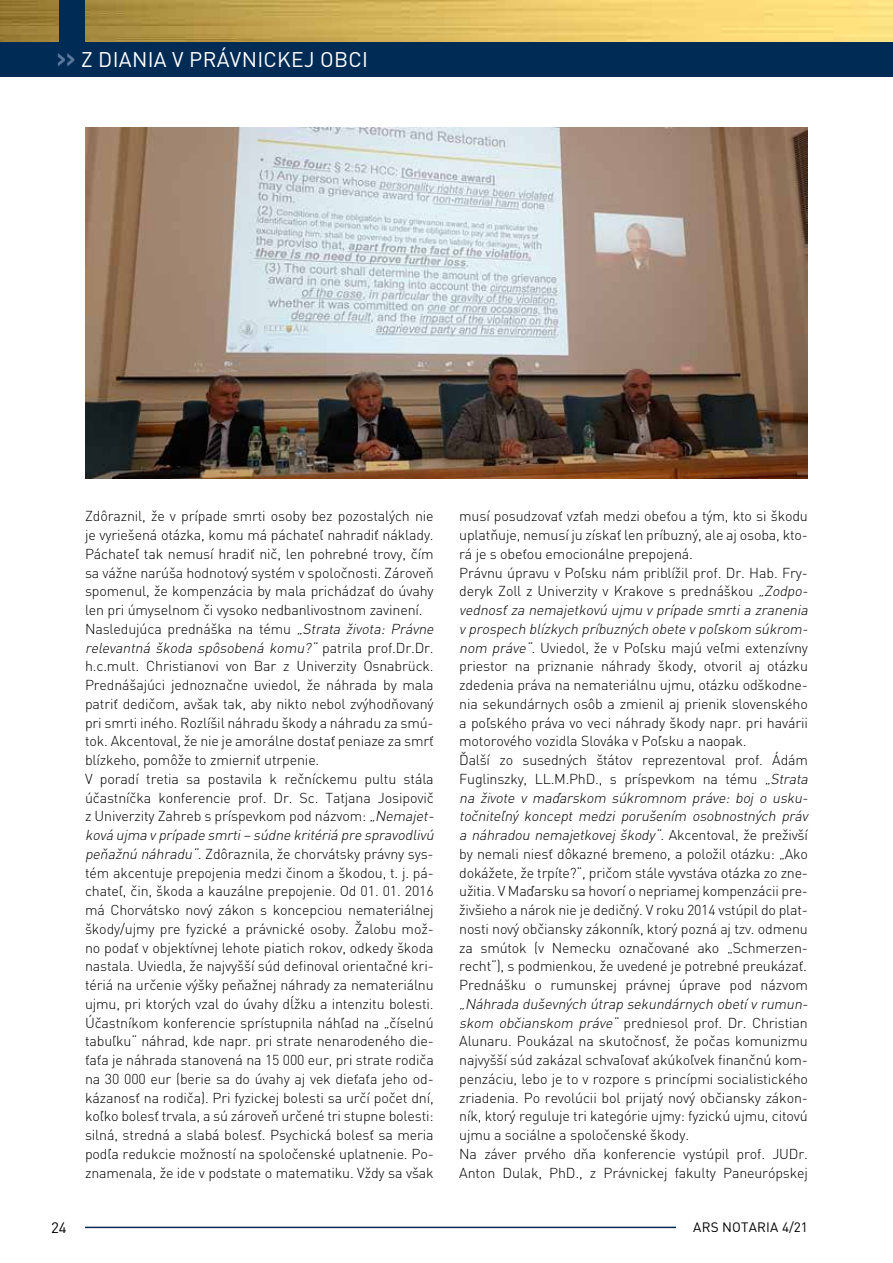
<style>
.page{position:relative;width:893px;height:1263px;background:#fff}
.page>*{position:absolute;margin:0;border:0;box-sizing:border-box;transform-origin:0 0}
.t1{font:21px "DINCE";letter-spacing:.015em;color:#fff}
.t2{font:15px "DINCE";color:#000}
.t3{font:300 14.25px/18.8px "DINCE";letter-spacing:-.01em;color:#000}
.t4{font:13.5px "DINCE";letter-spacing:.015em;color:#000}
.s1{font-family:"Interstate OT";font-weight:700;color:#5a799d}
.s2{font-style:italic}
</style>
<div class="page">
<hr style="left:85px;top:1226px;width:595px;height:2px;background:#002b55">
<img style="left:0;top:0;width:893px;height:43px">
<div style="left:0;top:43px;width:893px;height:34px;background:#002b55"></div>
<div style="left:677px;top:1222px;width:131px;height:16px;background:#fff"></div>
<img style="left:85px;top:128px;width:723px;height:351px">
<div style="left:60px;top:0;width:25px;height:43px;background:#002b55"></div>
<h1 class="t1" style="left:57px;top:47px;width:140px"><span class="s1">&gt;&gt;</span> Z D IANIA V PRÁ</h1>
<h1 class="t1" style="left:230px;top:47px;width:140px">VNICKEJ OBCI</h1>
<p class="t3" style="left:85px;top:507px;width:353px">Zdôraznil, že v prípade smrti osoby bez pozostalých nie je vyriešená otázka, komu má páchateľ nahradiť náklady.<br>Páchateľ tak nemusí hradiť nič, len pohrebné trovy, čím sa vážne narúša hodnotový systém v spoločnosti. Zároveň spomenul, že kompenzácia by mala prichádzať do úvahy len pri úmyselnom či vysoko nedbanlivostnom zavinení.<br>Nasledujúca prednáška na tému <span class="s2">„Strata života: Právne relevantná škoda spôsobená komu?“</span> p a t ri la p ro f . D r. D r. h.c.mult. Christianovi von Bar z U niverzity Osnabrück.<br>Prednášajúci jednoznačne uviedol, že náhrada by mala patriť dedičom, avšak tak, aby nikto nebol zvýhodňovaný pri smrti iného. Rozlíšil náhradu škody a náhradu za smú&shy;tok. Akcentoval, že nie je amorálne dostať peniaze za smrť blízkeho, pomôže to zmierniť utrpenie.<br>V poradí tretia sa postavila k rečníckemu pultu stála účastníčka konferencie prof. D r. Sc. Tatjana Josipovič z U niverzity Zahreb s príspevkom pod názvom: <span class="s2">„Nemajet&shy;ková ujma v prípade smrti– súdne kritériá pre spravodlivú peňažnú náhradu“.</span>Zdôraznila, že chorvátsky právny sys&shy;tém akcentuje prepojenia medzi činom a škodou, t. j. pá&shy;chateľ, čin, škoda a kauzálne prepojenie. Od 01. 01. 2016 má Chorvátsko nový zákon s koncepciou nemateriálnej škody/ujmy pre fyzické a právnické osoby. Žalobu mož&shy;no podať v objektívnej lehote piatich rokov, odkedy škoda nastala. Uviedla, že najvyšší súd definoval orientačné kri&shy;tériá na určenie výšky peňažnej náhrady za nemateriálnu ujmu, pri ktorých vzal do úvahy dĺžku a intenzitu bolesti.<br>Účastníkom konferencie sprístupnila náhľad na „číselnú tabuľku“ náhrad, kde napr. pri strate nenarodeného die&shy;ťaťa je náhrada stanovená na 15 000 eur, pri strate rodiča na 30 000 eur (berie sa do úvahy aj vek dieťaťa jeho od&shy;kázanosť na rodiča). Pri fyzickej bolesti sa určí počet dní, koľko bolesť trvala, a sú zároveň určené tri stupne bolesti: silná, stredná a slabá bolesť. Psychická bolesť sa meria podľa redukcie možností na spoločenské uplatnenie. Po&shy;znamenala, že ide v podstate o matematiku. Vždy sa však</p>
<p class="t3" style="left:459px;top:507px;width:353px">musí posudzovať vzťah medzi obeťou a tým, kto si škodu uplatňuje, nemusí ju získať len príbuzný, ale aj osoba, kto&shy;rá je s obeťou emocionálne prepojená.<br>Právnu úpravu v Poľsku nám priblížil prof. D r. H ab. Fry&shy;deryk Zoll z U niverzity v Krakove s prednáškou <span class="s2">„Zodpo&shy;vednosťza nemajetkovú ujmu v prípade smrtia zranenia v prospech blízkych príbuzných obete v poľskom súkrom&shy;nom práve“.</span> Uviedol, že v Poľsku majú veľmi extenzívny priestor na priznanie náhrady škody, otvoril aj otázku zdedenia práva na nemateriálnu ujmu, otázku odškodne&shy;nia sekundárnych osôb a zmienil aj prienik slovenského a poľského práva vo veci náhrady škody napr. pri havárii motorového vozidla Slováka v Poľsku a naopak.<br>Ďalší zo susedných štátov reprezentoval prof. Ádám Fuglinszky, LL.M .PhD ., s príspevkom na tému <span class="s2">„Strata na živote v maďarskom súkromnom práve: boj o usku&shy;točniteľný koncept medzi porušením osobnostných práv a náhradou nemajetkovej škody“.</span> A k c e n t ova l , ž e p re ž i vš í by nemali niesť dôkazné bremeno, a položil otázku: „Ako dokážete, že trpíte?“, pričom stále vyvstáva otázka zo zne&shy;užitia. VMaďarsku sa hovorí o nepriamej kompenzácii pre&shy;živšieho a nárok nie je dedičný. V roku 2014 vstúpil do plat&shy;nosti nový občiansky zákonník, ktorý pozná aj tzv. odmenu za smútok (v Nemecku označované ako „Schmerzen&shy;recht“), s podmienkou, že uvedené je potrebné preukázať.<br>Prednášku o rumunskej právnej úprave pod názvom</p>
<p class="t3" style="left:459px;top:994px;width:353px"><span class="s2">„Náhrada duševných útrap sekundárnych obetív rumun&shy;skom občianskom práve“</span> predniesol prof. D r. C hristian Alunaru. Poukázal na skutočnosť, že počas komunizmu najvyšší súd zakázal schvaľovať akúkoľvek finančnú kom&shy;penzáciu, lebo je to v rozpore s princípmi socialistického zriadenia. Po revolúcii bol prijatý nový občiansky zákon&shy;ník, ktorý reguluje tri kategórie ujmy: fyzickú ujmu, citovú ujmu a sociálne a spoločenské škody.<br>Na záver prvého dňa konferencie vystúpil prof. JUD</p>
<p class="t3" style="left:459px;top:1144px;width:350px;text-align:right">r.<br>Anton Dulak, PhD ., z Právnickej fakulty Paneurópskej</p>
<p class="t2" style="left:51px;top:1218px;width:17px">24</p>
<p class="t4" style="left:693px;top:1218px;width:116px">ARS NOTARIA 4/21</p>
</div>
